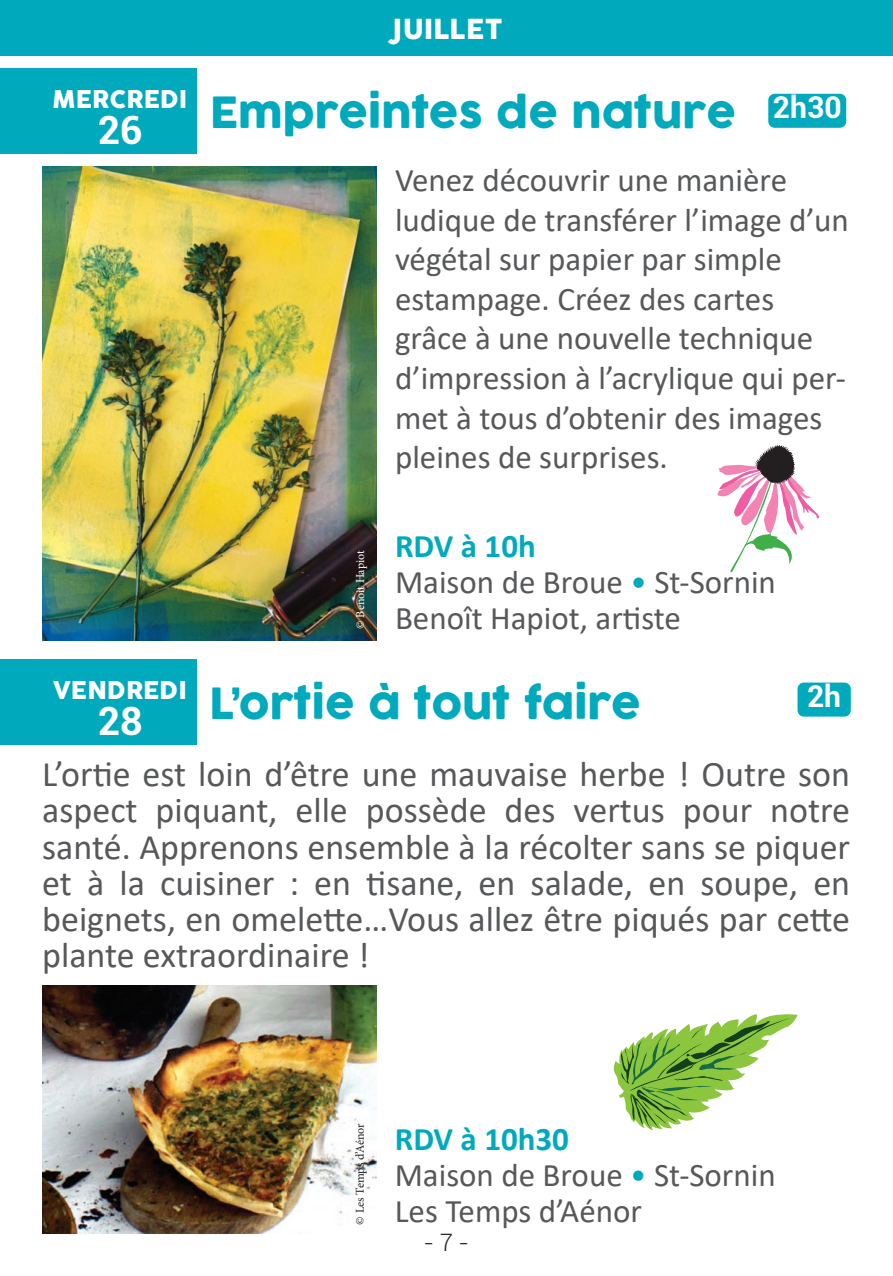
<style>
.page{position:relative;width:893px;height:1276px;background:#fff}
.page>*{position:absolute;margin:0;border:0;box-sizing:border-box;transform-origin:0 0}
.t1{font:42px "Cocogoose";color:#00aabc}
.t2{font:700 39px "Roboto";color:#fff}
.t3{font:36px/36px "Calibri";color:#57585a;text-align:justify}
.t4{font:33px/39.6px "Calibri";color:#57585a}
.t5{font:700 30px "Roboto";color:#fff}
.t6{font:27px "Cocogoose";letter-spacing:.01em;color:#fff}
.t7{font:24px "Cocogoose";letter-spacing:.01em;color:#fff}
.t8{font:300 24px "Roboto";color:#231f20}
.t9{font:12px "Minion Pro";color:#231f20}
.t10{font:12px "Minion Pro";letter-spacing:-.01em;color:#fff}
.s1{font-weight:700;color:#00aabc}
.s2{color:#00aabc}
</style>
<div class="page">
<div style="left:0;top:68px;width:197px;height:85px;background:#00aabc"></div>
<div style="left:0;top:659px;width:197px;height:85px;background:#00aabc"></div>
<img style="left:43px;top:166px;width:334px;height:474px">
<img style="left:43px;top:985px;width:334px;height:248px">
<svg style="left:613px;top:1014px;width:184px;height:117px"></svg>
<div style="left:0;top:0;width:893px;height:55px;background:#00aabc"></div>
<div style="left:797px;top:682px;width:54px;height:34px;background:#00aabc;border-radius:6px"></div>
<div style="left:768px;top:94px;width:78px;height:34px;background:#00aabc;border-radius:6px"></div>
<svg style="left:717px;top:445px;width:102px;height:127px"></svg>
<p class="t7" style="left:53px;top:82px;width:136px">MERCREDI</p>
<p class="t2" style="left:98px;top:102px;width:46px">26</p>
<p class="t7" style="left:53px;top:673px;width:135px">VENDREDI</p>
<p class="t2" style="left:98px;top:693px;width:46px">28</p>
<p class="t6" style="left:390px;top:11px;width:114px">JUILLET</p>
<p class="t1" style="left:210px;top:83px;width:528px">Empreintes de nature</p>
<p class="t5" style="left:773px;top:86px;width:70px">2h30</p>
<p class="t10" style="left:352px;top:629px;width:80px;rotate:-90deg">© Benoit Hapiot</p>
<p class="t4" style="left:395px;top:159px;width:455px">Venez découvrir une manière ludique de transférer l’image d’un végétal sur papier par simple estampage. Créez des cartes grâce à une nouvelle technique d’impression à l’acrylique qui per&shy;met à tous d’obtenir des images pleines de surprises.</p>
<p class="t4" style="left:395px;top:527px;width:382px;line-height:36px"><span class="s1">RDV à 10h<br></span>Maison de Broue <span class="s2">•</span> St-Sornin<br>Benoît Hapiot, artiste</p>
<p class="t1" style="left:210px;top:674px;width:433px">L’ortie à tout faire</p>
<p class="t5" style="left:807px;top:675px;width:36px">2h</p>
<p class="t3" style="left:42px;top:755px;width:809px">L’ortie est loin d’être une mauvaise herbe ! Outre son aspect piquant, elle possède des vertus pour notre santé. Apprenons ensemble à la récolter sans se piquer et à la cuisiner : en tisane, en salade, en soupe, en beignets, en omelette…Vous allez être piqués par cette plante extraordinaire !</p>
<p class="t9" style="left:352px;top:1224px;width:103px;rotate:-90deg">© Les Temps d’Aénor</p>
<p class="t4" style="left:395px;top:1120px;width:382px;line-height:36px"><span class="s1">RDV à 10h30<br></span>Maison de Broue <span class="s2">•</span> St-Sornin<br>Les Temps d’Aénor</p>
<p class="t8" style="left:424px;top:1226px;width:47px">- 7 -</p>
</div>
